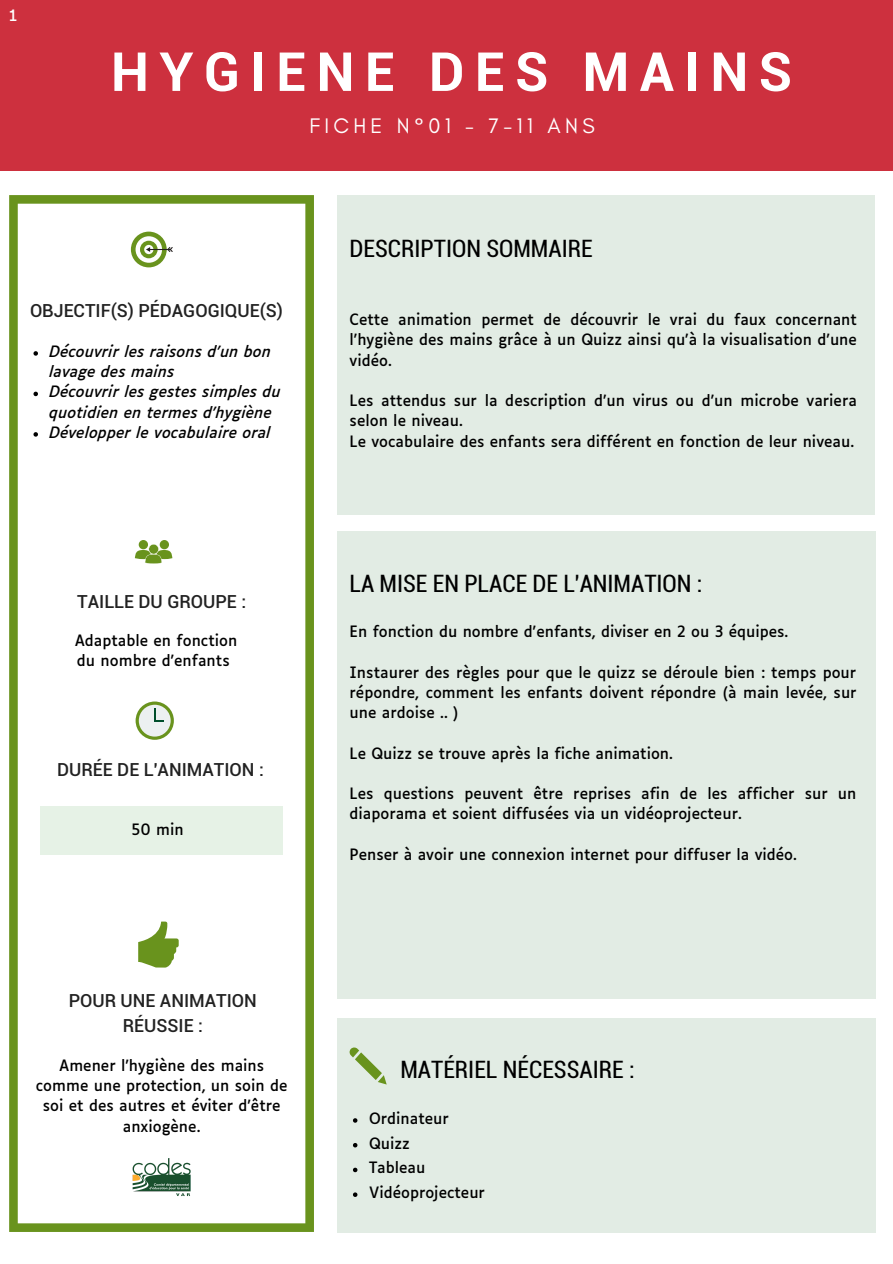
<style>
.page{position:relative;width:893px;height:1264px;background:#fff}
.page>*{position:absolute;margin:0;border:0;box-sizing:border-box;transform-origin:0 0}
.t1{font:700 54px "Roboto";letter-spacing:.19em;color:#fff}
.t2{font:condensed 24px "Roboto";color:#000}
.t3{font:21.45px "Glacial Indifference";letter-spacing:.2em;color:#fff}
.t4{font:500 18px/24.9px "Roboto";color:#222;text-align:center}
.t5{font:15px/20.2px "Luciole";color:#000}
.t6{font:italic 15px/20.2px "Luciole";color:#000}
.t7{font:15px "Luciole";color:#fff}
</style>
<div class="page">
<svg style="left:9px;top:195px;width:305px;height:1036px"></svg>
<svg style="left:136px;top:701px;width:38px;height:38px"></svg>
<div style="left:40px;top:806px;width:243px;height:48px;background:#e6f2e6"></div>
<div style="left:131px;top:232px;width:36px;height:35px;background:#69931d;border-radius:50%"></div>
<svg style="left:135px;top:236px;width:27px;height:27px"></svg>
<svg style="left:140px;top:241px;width:18px;height:17px"></svg>
<div style="left:144px;top:245px;width:9px;height:9px;background:#fefefe;border-radius:50%"></div>
<svg style="left:146px;top:247px;width:27px;height:5px"></svg>
<div style="left:139px;top:540px;width:9px;height:9px;background:#69931d;border-radius:50%"></div>
<div style="left:160px;top:540px;width:9px;height:9px;background:#69931d;border-radius:50%"></div>
<svg style="left:135px;top:544px;width:37px;height:20px"></svg>
<svg style="left:138px;top:921px;width:41px;height:46px"></svg>
<div style="left:337px;top:195px;width:537px;height:319px;background:#e2ece4"></div>
<div style="left:0;top:0;width:892px;height:171px;background:#cd303e"></div>
<img style="left:132px;top:1145px;width:59px;height:59px">
<div style="left:337px;top:1018px;width:538px;height:214px;background:#e2ece4"></div>
<div style="left:337px;top:531px;width:538px;height:468px;background:#e2ece4"></div>
<svg style="left:349px;top:1047px;width:37px;height:37px"></svg>
<svg style="left:353px;top:1118px;width:4px;height:4px"></svg>
<svg style="left:353px;top:1143px;width:4px;height:4px"></svg>
<svg style="left:353px;top:1167px;width:4px;height:5px"></svg>
<svg style="left:353px;top:1192px;width:4px;height:4px"></svg>
<svg style="left:33px;top:351px;width:5px;height:5px"></svg>
<svg style="left:33px;top:391px;width:5px;height:5px"></svg>
<svg style="left:33px;top:432px;width:5px;height:4px"></svg>
<p class="t7" style="left:9px;top:10px;width:10px">1</p>
<h1 class="t1" style="left:111px;top:41px;width:682px">HYGIENE DES MAINS</h1>
<h3 class="t3" style="left:309px;top:112px;width:287px">FICHE N°01 - 7-11 ANS</h3>
<p class="t4" style="left:30px;top:298px;width:254px">OBJECTIF(S) PÉDAGOGIQUE(S)</p>
<p class="t6" style="left:50px;top:342px;width:233px">Découvrir les raisons d’un bon lavage des mains<br>Découvrir les gestes simples du quotidien en termes d’hygiène<br>Développer le vocabulaire oral</p>
<h2 class="t2" style="left:349px;top:235px;width:244px">DESCRIPTION SOMMAIRE</h2>
<p class="t5" style="left:349px;top:311px;width:509px;text-align:justify">Cette animation permet de découvrir le vrai du faux concernant l’hygiène des mains grâce à un Quizz ainsi qu’à la visualisation d’une vidéo.</p>
<p class="t5" style="left:349px;top:391px;width:508px">Les attendus sur la description d’un virus ou d’un microbe variera selon le niveau.<br>Le vocabulaire des enfants sera différent en fonction de leur niveau.</p>
<p class="t4" style="left:77px;top:589px;width:170px">TAILLE DU GROUPE :</p>
<p class="t5" style="left:75px;top:631px;width:164px">Adaptable en fonction du nombre d'enfants</p>
<p class="t4" style="left:57px;top:757px;width:208px">DURÉE DE L'ANIMATION :</p>
<p class="t5" style="left:132px;top:820px;width:54px">50 min</p>
<h2 class="t2" style="left:349px;top:570px;width:354px">LA MISE EN PLACE DE L'ANIMATION :</h2>
<p class="t5" style="left:349px;top:623px;width:440px">En fonction du nombre d'enfants, diviser en 2 ou 3 équipes.</p>
<p class="t5" style="left:349px;top:663px;width:508px;text-align:justify">Instaurer des règles pour que le quizz se déroule bien : temps pour répondre, comment les enfants doivent répondre (à main levée, sur une ardoise .. )</p>
<p class="t5" style="left:349px;top:744px;width:325px">Le Quizz se trouve après la fiche animation.</p>
<p class="t5" style="left:349px;top:784px;width:508px">Les questions peuvent être reprises afin de les afficher sur un diaporama et soient diffusées via un vidéoprojecteur.</p>
<p class="t5" style="left:349px;top:845px;width:449px">Penser à avoir une connexion internet pour diffuser la vidéo.</p>
<p class="t4" style="left:69px;top:988px;width:190px">POUR UNE ANIMATION<br>RÉUSSIE :</p>
<p class="t5" style="left:36px;top:1056px;width:253px;text-align:center">Amener l’hygiène des mains comme une protection, un soin de soi et des autres et éviter d’être anxiogène.</p>
<h2 class="t2" style="left:400px;top:1055px;width:236px">MATÉRIEL NÉCESSAIRE :</h2>
<p class="t5" style="left:369px;top:1107px;width:117px;line-height:24.8px">Ordinateur<br>Quizz<br>Tableau<br>Vidéoprojecteur</p>
</div>
